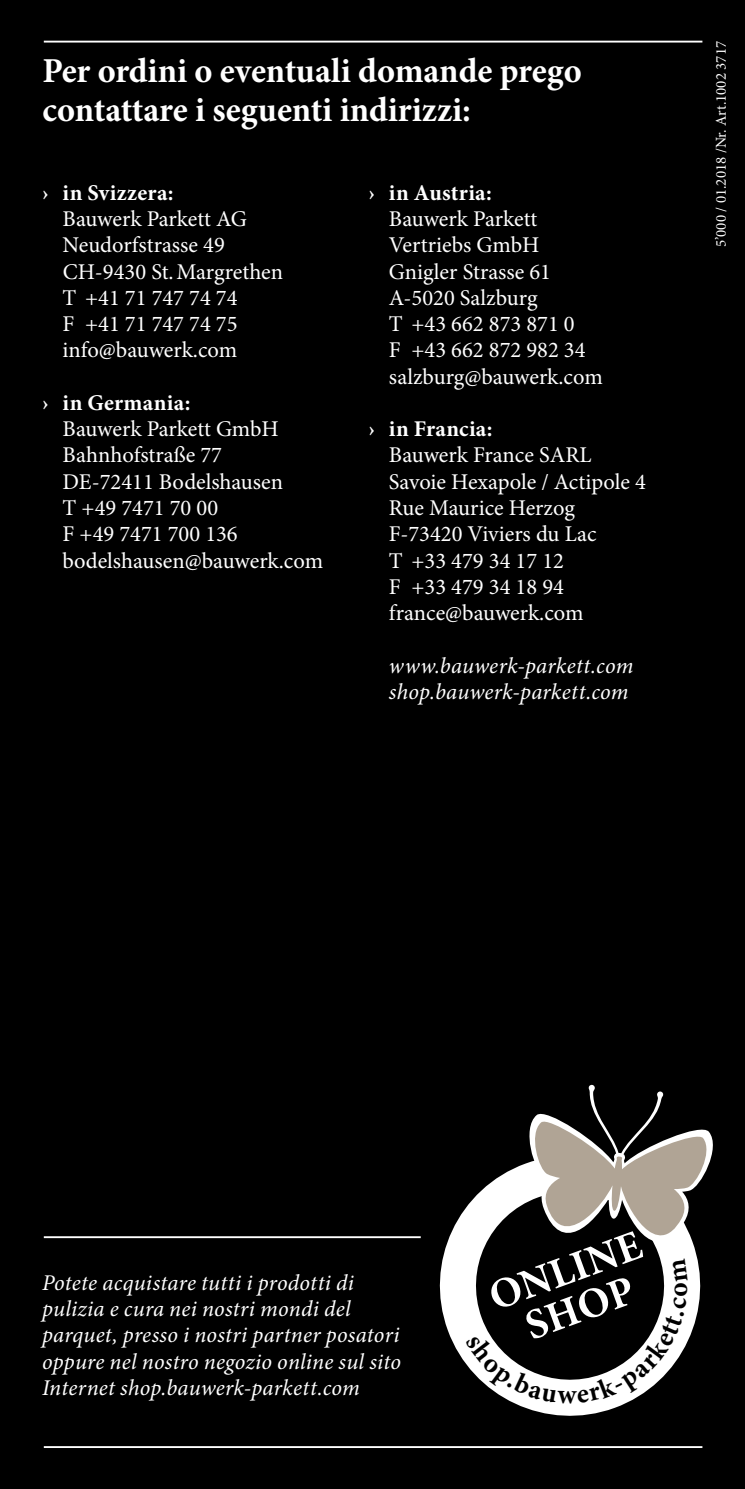
<style>
.page{position:relative;width:745px;height:1489px;background:#fff}
.page>*{position:absolute;margin:0;border:0;box-sizing:border-box;transform-origin:0 0}
.t1{font:700 42.5px/40px "Minion Pro";color:#fff;text-align:center}
.t2{font:700 35px/39.5px "Minion Pro";color:#fff}
.t3{font:22.5px/26.2px "Minion Pro";color:#fff}
.t4{font:italic 22.5px/26.2px "Minion Pro";letter-spacing:.01em;color:#fff}
.t5{font:700 22.5px "Minion Pro";letter-spacing:.015em;color:#fff}
.t6{font:15px "Minion Pro";color:#fff}
</style>
<div class="page">
<div style="left:0;top:0;width:744px;height:1488px;background:#000"></div>
<hr style="left:44px;top:1445px;width:658px;height:2px;background:#fff">
<hr style="left:44px;top:41px;width:658px;height:2px;background:#fff">
<hr style="left:44px;top:1236px;width:376px;height:1px;background:#fff">
<svg style="left:420px;top:1212px;width:206px;height:204px"></svg>
<svg style="left:465px;top:1084px;width:248px;height:319px"></svg>
<h2 class="t2" style="left:43px;top:50px;width:540px">Per ordini o eventuali domande prego contattare i seguenti indirizzi:</h2>
<p class="t5" style="left:43px;top:177px;width:132px">› in Svizzera:</p>
<p class="t3" style="left:63px;top:206px;width:222px">Bauwerk Parkett AG<br>Neudorfstrasse 49<br>CH-9430 St.Margrethen<br>T +41 71 747 74 74<br>F +41 71 747 74 75 info@bauwerk.com</p>
<p class="t5" style="left:43px;top:387px;width:149px">› in Germania:</p>
<p class="t3" style="left:63px;top:416px;width:262px">Bauwerk Parkett GmbH<br>Bahnhofstraße 77<br>DE-72411 Bodelshausen<br>T +49 7471 70 00<br>F +49 7471 700 136 bodelshausen@bauwerk.com</p>
<p class="t5" style="left:368px;top:177px;width:124px">› in Austria:</p>
<p class="t3" style="left:388px;top:206px;width:215px">Bauwerk Parkett<br>Vertriebs GmbH<br>Gnigler Strasse 61<br>A-5020 Salzburg<br>T +43 662 873 871 0<br>F +43 662 872 982 34 salzburg@bauwerk.com</p>
<p class="t5" style="left:368px;top:413px;width:125px">› in Francia:</p>
<p class="t3" style="left:388px;top:442px;width:258px">Bauwerk France SARL<br>Savoie Hexapole / Actipole 4<br>Rue Maurice Herzog<br>F-73420 Viviers du Lac<br>T +33 479 34 17 12<br>F +33 479 34 18 94 france@bauwerk.com</p>
<p class="t4" style="left:388px;top:652px;width:246px">www.bauwerk-parkett.com shop.bauwerk-parkett.com</p>
<p class="t6" style="left:710px;top:247px;width:208px;rotate:-90deg">5’000 / 01.2018 /Nr. Art.1002 3717</p>
<p class="t4" style="left:42px;top:1269px;width:360px">Potete acquistare tutti i prodotti di pulizia e cura nei nostri mondi del parquet, presso i nostri partner posatori oppure nel nostro negozio online sul sito Internet shop.bauwerk-parkett.com</p>
<h1 class="t1" style="left:483px;top:1278px;width:161px;rotate:-20deg">ONLINE<br>SHOP</h1>
</div>
